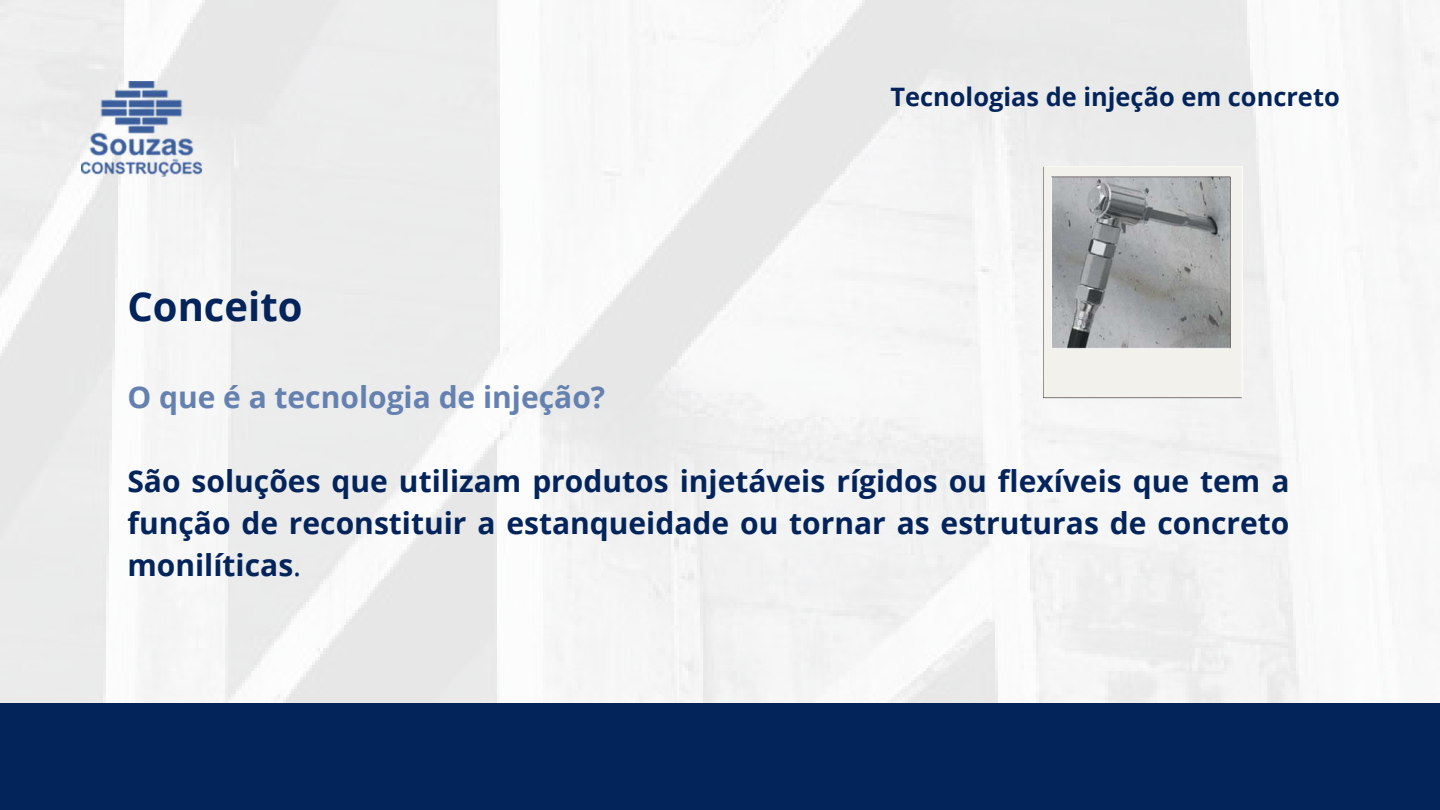
<style>
.page{position:relative;width:1440px;height:810px;background:#fff}
.page>*{position:absolute;margin:0;border:0;box-sizing:border-box;transform-origin:0 0}
.t1{font:700 40px "Open Sans";color:#03245b}
.t2{font:700 30px/42px "Open Sans";color:#03245b;text-align:justify}
.t3{font:700 30px "Open Sans";color:#6581b0}
.t4{font:700 25.4px "Open Sans";color:#03245b}
.s1{font-weight:400}
</style>
<div class="page">
<img style="left:0;top:0;width:1440px;height:704px">
<img style="left:81px;top:81px;width:121px;height:96px">
<svg style="left:1043px;top:166px;width:200px;height:232px;background:#b6b7b6"></svg>
<div style="left:0;top:704px;width:1440px;height:106px;background:#03245b"></div>
<h1 class="t1" style="left:127px;top:278px;width:177px">Conceito</h1>
<p class="t3" style="left:127px;top:376px;width:479px">O que é a tecnologia de injeção?</p>
<p class="t4" style="left:890px;top:78px;width:451px">Tecnologias de injeção em concreto</p>
<p class="t2" style="left:127px;top:459px;width:1164px">São soluções que utilizam produtos injetáveis rígidos ou flexíveis que tem a função de reconstituir a estanqueidade ou tornar as estruturas de concreto monilíticas<span class="s1">.</span></p>
</div>
